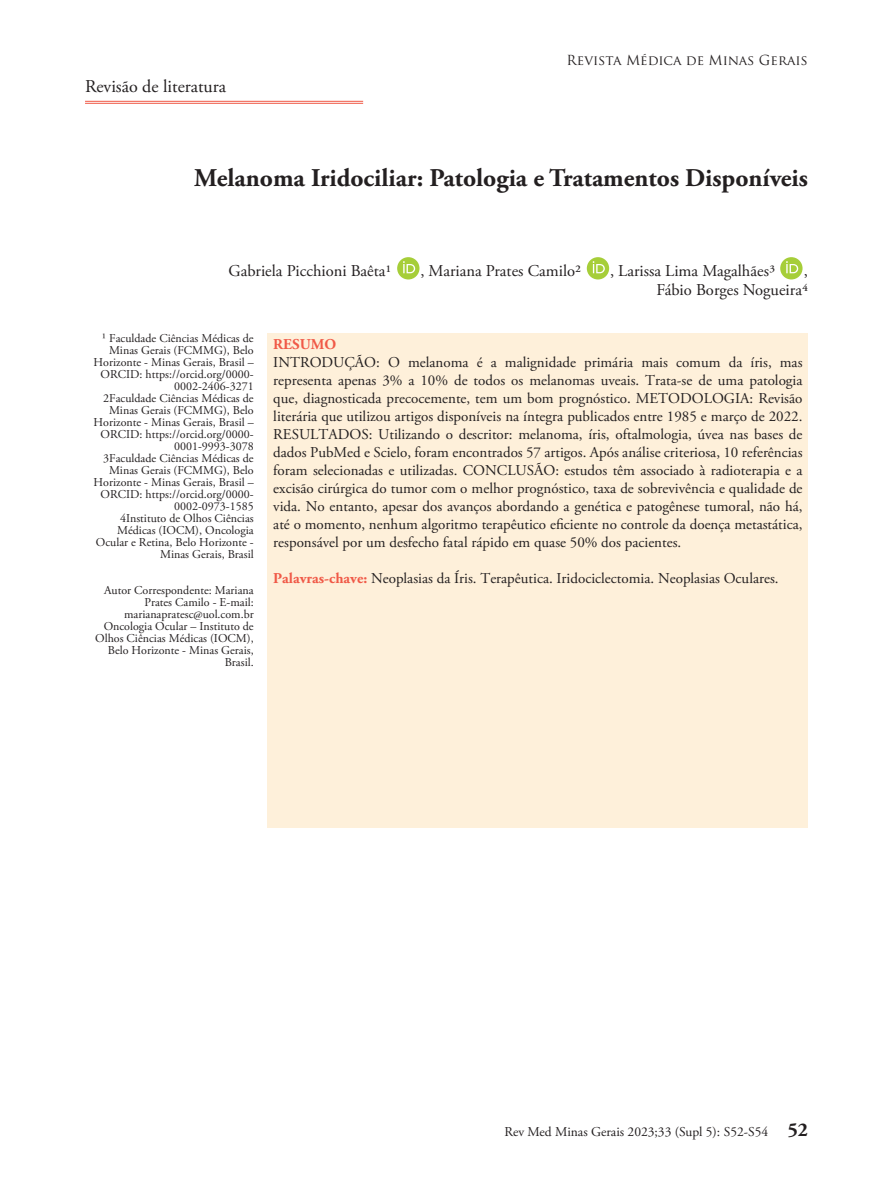
<style>
.page{position:relative;width:893px;height:1191px;background:#fff}
.page>*{position:absolute;margin:0;border:0;box-sizing:border-box;transform-origin:0 0}
.t1{font:700 25.5px "Adobe Garamond Pro";color:#231f20}
.t2{font:700 19.5px "Adobe Garamond Pro";color:#231f20}
.t3{font:18px "Adobe Garamond Pro";color:#231f20}
.t4{font:16.5px "Adobe Garamond Pro";color:#231f20}
.t5{font:15px/18px "Adobe Garamond Pro";color:#231f20;text-align:justify}
.t6{font:700 15px "Adobe Garamond Pro";color:#f05947}
.t7{font:13.5px "Adobe Garamond Pro";color:#231f20}
.t8{font:13.5px "Trajan Pro";color:#231f20}
.t9{font:12px/12px "Adobe Garamond Pro";color:#231f20;text-align:right}
.s1{font-weight:700;color:#f05947}
</style>
<div class="page">
<hr style="left:85px;top:101px;width:278px;height:1px;background:#f05947">
<hr style="left:85px;top:103px;width:278px;height:1px;background:#f05947">
<div style="left:268px;top:333px;width:540px;height:494px;background:#fef0da"></div>
<div style="left:397px;top:257px;width:22px;height:22px;background:#a6ce39;border-radius:50%"></div>
<svg style="left:403px;top:261px;width:12px;height:12px"></svg>
<svg style="left:587px;top:257px;width:22px;height:22px"></svg>
<svg style="left:593px;top:261px;width:12px;height:12px"></svg>
<div style="left:780px;top:257px;width:22px;height:22px;background:#a6ce39;border-radius:50%"></div>
<svg style="left:786px;top:261px;width:12px;height:12px"></svg>
<p class="t3" style="left:85px;top:76px;width:143px">Revisão de literatura</p>
<p class="t8" style="left:566px;top:52px;width:243px">Revista Médica de Minas Gerais</p>
<p class="t1" style="left:194px;top:163px;width:615px">Melanoma Iridociliar: Patologia e Tratamentos Disponíveis</p>
<p class="t4" style="left:228px;top:260px;width:165px">Gabriela Picchioni Baêta1</p>
<p class="t4" style="left:420px;top:260px;width:162px">, Mariana Prates Camilo2</p>
<p class="t4" style="left:610px;top:260px;width:166px">, Larissa Lima Magalhães3</p>
<p class="t4" style="left:804px;top:260px;width:6px">,</p>
<p class="t4" style="left:657px;top:280px;width:153px">Fábio Borges Nogueira4</p>
<p class="t9" style="left:94px;top:332px;width:162px">¹ Faculdade Ciências Médicas de<br>Minas Gerais (FCMMG), Belo<br>Horizonte - Minas Gerais, Brasil –<br>ORCID: https://orcid.org/0000-<br>0002-2406-3271</p>
<p class="t9" style="left:94px;top:392px;width:162px">2Faculdade Ciências Médicas de<br>Minas Gerais (FCMMG), Belo<br>Horizonte - Minas Gerais, Brasil –<br>ORCID: https://orcid.org/0000-<br>0001-9993-3078</p>
<p class="t9" style="left:94px;top:452px;width:162px">3Faculdade Ciências Médicas de<br>Minas Gerais (FCMMG), Belo<br>Horizonte - Minas Gerais, Brasil –<br>ORCID: https://orcid.org/0000-<br>0002-0973-1585</p>
<p class="t9" style="left:96px;top:512px;width:159px">4Instituto de Olhos Ciências<br>Médicas (IOCM), Oncologia<br>Ocular e Retina, Belo Horizonte -<br>Minas Gerais, Brasil</p>
<p class="t9" style="left:104px;top:584px;width:151px">Autor Correspondente: Mariana<br>Prates Camilo - E-mail: marianapratesc@uol.com.br</p>
<p class="t9" style="left:95px;top:620px;width:160px">Oncologia Ocular – Instituto de<br>Olhos Ciências Médicas (IOCM),<br>Belo Horizonte - Minas Gerais,<br>Brasil.</p>
<p class="t6" style="left:273px;top:335px;width:64px">RESUMO</p>
<p class="t5" style="left:273px;top:353px;width:531px">INTRODUÇÃO: O melanoma é a malignidade primária mais comum da íris, mas representa apenas 3% a 10% de todos os melanomas uveais. Trata-se de uma patologia que, diagnosticada precocemente, tem um bom prognóstico. METODOLOGIA: Revisão literária que utilizou artigos disponíveis na íntegra publicados entre 1985 e março de 2022.<br>RESULTADOS: Utilizando o descritor: melanoma, íris, oftalmologia, úvea nas bases de dados PubMed e Scielo, foram encontrados 57 artigos. Após análise criteriosa, 10 referências foram selecionadas e utilizadas. CONCLUSÃO: estudos têm associado à radioterapia e a excisão cirúrgica do tumor com o melhor prognóstico, taxa de sobrevivência e qualidade de vida. No entanto, apesar dos avanços abordando a genética e patogênese tumoral, não há, até o momento, nenhum algoritmo terapêutico eficiente no controle da doença metastática, responsável por um desfecho fatal rápido em quase 50% dos pacientes.</p>
<p class="t5" style="left:273px;top:569px;width:507px"><span class="s1">Palavras-chave:</span> Neoplasias da Íris. Terapêutica. Iridociclectomia. Neoplasias Oculares.</p>
<p class="t7" style="left:504px;top:1123px;width:265px">Rev Med Minas Gerais 2023;33 (Supl 5): S52-S54</p>
<h2 class="t2" style="left:788px;top:1118px;width:22px">52</h2>
</div>
